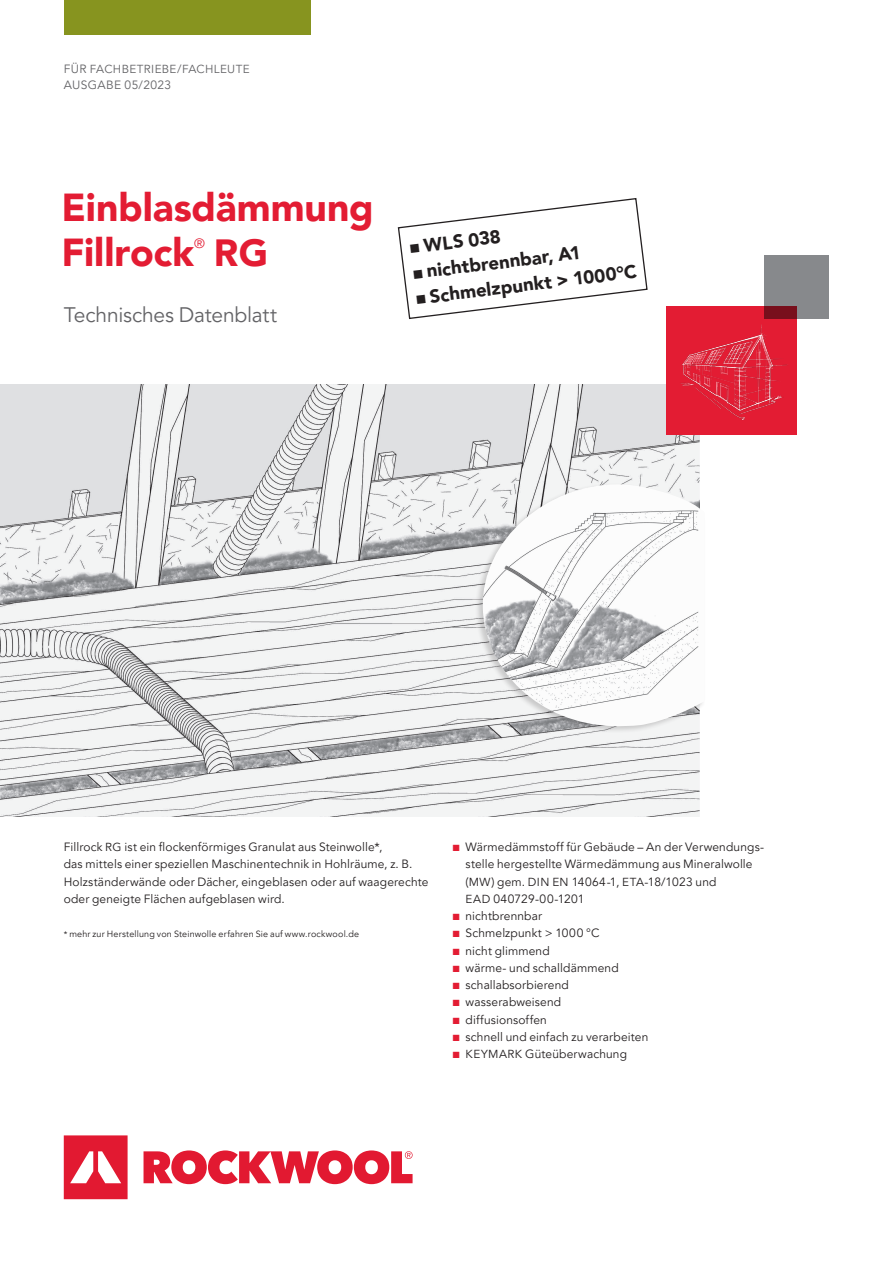
<style>
.page{position:relative;width:893px;height:1263px;background:#fff}
.page>*{position:absolute;margin:0;border:0;box-sizing:border-box;transform-origin:0 0}
.t1{font:900 39px/45px "Avenir LT Pro";color:#e31c33}
.t2{font:900 37.8px "Avenir LT Pro";color:#e31c33}
.t3{font:21px "Avenir LT Pro";letter-spacing:-.01em;color:#636366}
.t4{font:900 18.6px "Avenir LT Pro";color:#231f20}
.t5{font:13.5px "Avenir LT Pro";color:#e31c33}
.t6{font:12px/17.2px "Avenir LT Pro";letter-spacing:.01em;color:#231f20}
.t7{font:12px "Avenir LT Pro";letter-spacing:.03em;color:#636366}
.t8{font:11.7px "Avenir LT Pro";letter-spacing:.03em;color:#636366}
.t9{font:9px "Avenir LT Pro";letter-spacing:.02em;color:#231f20}
.s1{font-size:12px}
.s2{font-size:11.7px}
.s3{font-size:8.25px}
.s4{color:#e31c33}
</style>
<div class="page">
<svg style="left:64px;top:1135px;width:349px;height:64px"></svg>
<img style="left:0;top:385px;width:699px;height:431px">
<div style="left:64px;top:0;width:246px;height:34px;background:#87941f"></div>
<div style="left:666px;top:306px;width:130px;height:128px;background:#e31c33"></div>
<img style="left:658px;top:319px;width:139px;height:105px">
<div style="left:764px;top:255px;width:65px;height:64px;background:#87898c"></div>
<div style="left:475px;top:482px;width:231px;height:252px;background:#231f20;opacity:.2"></div>
<img style="left:481px;top:484px;width:224px;height:242px">
<svg style="left:397px;top:198px;width:251px;height:122px"></svg>
<p class="t8" style="left:64px;top:62px;width:187px"><span class="s1">FÜR</span> FACHBETRIEBE<span class="s1">/</span>FACHLEUTE</p>
<p class="t7" style="left:64px;top:78px;width:109px">AUSGABE 05/2023</p>
<h1 class="t1" style="left:62px;top:185px;width:314px">Einblasdämmung<br>Fillrock</h1>
<p class="t5" style="left:194px;top:235px;width:12px">®</p>
<h2 class="t2" style="left:214px;top:230px;width:56px">RG</h2>
<h3 class="t3" style="left:64px;top:302px;width:215px">Technisches Datenblatt</h3>
<h3 class="t4" style="left:409px;top:236px;width:93px;rotate:-7deg">■ WLS 038</h3>
<h3 class="t4" style="left:412px;top:261px;width:170px;rotate:-7deg">■ nichtbrennbar, A1</h3>
<h3 class="t4" style="left:415px;top:287px;width:223px;rotate:-7deg">■ Schmelzpunkt &gt; 1000°C</h3>
<p class="t6" style="left:64px;top:838px;width:366px">Fillrock <span class="s2">RG</span> ist ein flockenförmiges Granulat aus Steinwolle*,<br>das mittels einer speziellen Maschinentechnik in Hohlräume, z. B.<br>Holzständerwände oder Dächer, eingeblasen oder auf waagerechte oder geneigte Flächen aufgeblasen wird.</p>
<p class="t9" style="left:64px;top:929px;width:297px"><span class="s3">*</span> mehr zur Herstellung von Steinwolle erfahren Sie auf www.rockwool.de</p>
<p class="t6" style="left:466px;top:838px;width:300px;text-indent:-13px"><span class="s4">■</span> Wärmedämmstoff für Gebäude – An der Verwendungs&shy;stelle hergestellte Wärmedämmung aus Mineralwolle (<span class="s2">MW</span>) gem. <span class="s2">DIN EN</span> 14064-1, <span class="s2">ETA</span>-18/1023 und<br><span class="s2">EAD</span> 040729-00-1201</p>
<p class="t6" style="left:453px;top:907px;width:91px"><span class="s4">■</span> nichtbrennbar</p>
<p class="t6" style="left:453px;top:925px;width:148px"><span class="s4">■</span> Schmelzpunkt &gt; 1000 °C</p>
<p class="t6" style="left:453px;top:942px;width:98px"><span class="s4">■</span> nicht glimmend</p>
<p class="t6" style="left:453px;top:959px;width:167px"><span class="s4">■</span> wärme- und schalldämmend</p>
<p class="t6" style="left:453px;top:976px;width:117px"><span class="s4">■</span> schallabsorbierend</p>
<p class="t6" style="left:453px;top:994px;width:110px"><span class="s4">■</span> wasserabweisend</p>
<p class="t6" style="left:453px;top:1011px;width:96px"><span class="s4">■</span> diffusionsoffen</p>
<p class="t6" style="left:453px;top:1028px;width:197px"><span class="s4">■</span> schnell und einfach zu verarbeiten</p>
<p class="t6" style="left:453px;top:1045px;width:176px"><span class="s4">■</span> <span class="s2">KEYMARK</span> Güteüberwachung</p>
</div>
